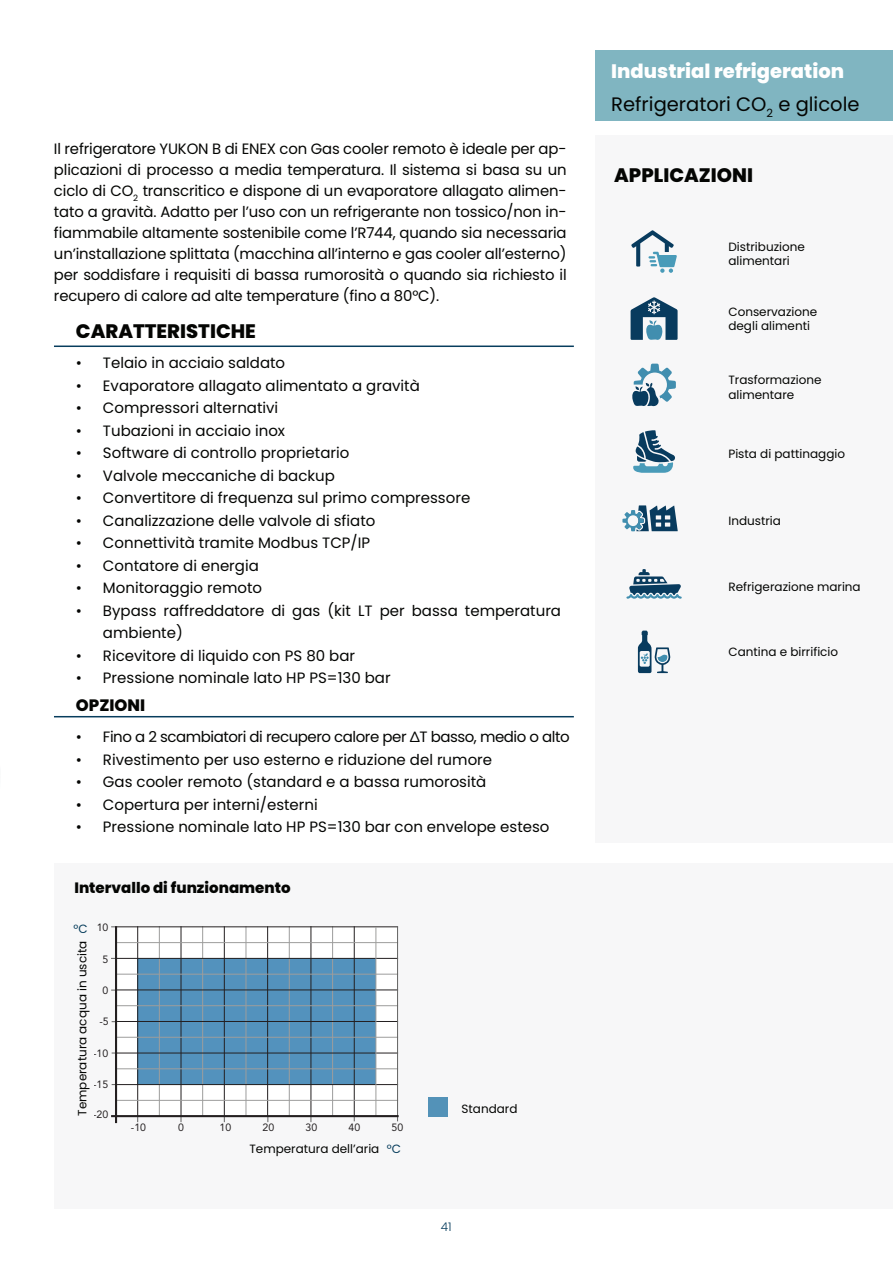
<style>
.page{position:relative;width:893px;height:1263px;background:#fff}
.page>*{position:absolute;margin:0;border:0;box-sizing:border-box;transform-origin:0 0}
.t1{font:800 19.5px "Poppins";color:#040503}
.t2{font:19.5px "Poppins";color:#040503}
.t3{font:800 19.5px "Poppins";color:#fff}
.t4{font:800 16.5px "Poppins";color:#040503}
.t5{font:15px/21px "Poppins";color:#040503}
.t6{font:15px "Poppins";letter-spacing:-.03em;color:#040503}
.t7{font:800 15px "Poppins";color:#040503}
.t8{font:12px/14.4px "Poppins";color:#040503}
.t9{font:12px "Poppins";color:#073d5c}
.t10{font:300 12px "Poppins";color:#073d5d}
.t11{font:10.5px "Avenir LT Std";letter-spacing:.005em;color:#231f20}
</style>
<div class="page">
<div style="left:595px;top:135px;width:298px;height:1128px;background:#f7f7f8"></div>
<div style="left:595px;top:50px;width:298px;height:70px;background:#80b5c1"></div>
<div style="left:54px;top:863px;width:839px;height:346px;background:#f7f7f8"></div>
<div style="left:117px;top:927px;width:280px;height:190px;background:#fff"></div>
<div style="left:138px;top:958px;width:238px;height:127px;background:#5392bd"></div>
<hr style="left:202px;top:927px;width:1px;height:189px;background:#9d9d9c">
<hr style="left:224px;top:927px;width:1px;height:189px;background:#231f20">
<hr style="left:159px;top:927px;width:1px;height:189px;background:#9d9d9c">
<hr style="left:137px;top:927px;width:1px;height:189px;background:#231f20">
<hr style="left:181px;top:927px;width:1px;height:189px;background:#231f20">
<hr style="left:246px;top:927px;width:1px;height:189px;background:#9d9d9c">
<hr style="left:267px;top:927px;width:1px;height:189px;background:#231f20">
<hr style="left:289px;top:927px;width:1px;height:189px;background:#9d9d9c">
<hr style="left:311px;top:927px;width:1px;height:189px;background:#231f20">
<hr style="left:332px;top:927px;width:1px;height:189px;background:#9d9d9c">
<hr style="left:354px;top:927px;width:1px;height:189px;background:#231f20">
<hr style="left:117px;top:927px;width:280px;height:1px;background:#231f20">
<hr style="left:117px;top:958px;width:280px;height:1px;background:#231f20">
<hr style="left:117px;top:942px;width:280px;height:1px;background:#9d9d9c">
<hr style="left:117px;top:974px;width:280px;height:1px;background:#9d9d9c">
<hr style="left:117px;top:990px;width:280px;height:1px;background:#231f20">
<hr style="left:117px;top:1021px;width:280px;height:1px;background:#231f20">
<hr style="left:117px;top:1005px;width:280px;height:1px;background:#9d9d9c">
<hr style="left:117px;top:1037px;width:280px;height:1px;background:#9d9d9c">
<hr style="left:117px;top:1053px;width:280px;height:1px;background:#231f20">
<hr style="left:117px;top:1069px;width:280px;height:1px;background:#9d9d9c">
<hr style="left:117px;top:1084px;width:280px;height:1px;background:#231f20">
<hr style="left:117px;top:1100px;width:280px;height:1px;background:#9d9d9c">
<hr style="left:397px;top:927px;width:1px;height:189px;background:#616160">
<hr style="left:376px;top:927px;width:1px;height:189px;background:#9d9d9c">
<hr style="left:115px;top:927px;width:2px;height:195px;background:#231f20">
<hr style="left:112px;top:1115px;width:285px;height:2px;background:#231f20">
<div style="left:428px;top:1097px;width:20px;height:20px;background:#5392b8"></div>
<svg style="left:631px;top:230px;width:46px;height:43px"></svg>
<svg style="left:630px;top:297px;width:47px;height:43px"></svg>
<svg style="left:632px;top:364px;width:44px;height:42px"></svg>
<svg style="left:633px;top:430px;width:42px;height:43px"></svg>
<svg style="left:638px;top:631px;width:32px;height:42px"></svg>
<svg style="left:622px;top:505px;width:56px;height:26px"></svg>
<svg style="left:626px;top:569px;width:56px;height:30px"></svg>
<div style="left:575px;top:843px;width:318px;height:20px;background:#fff"></div>
<hr style="left:54px;top:346px;width:520px;height:1px;background:#073d5d">
<hr style="left:54px;top:716px;width:520px;height:1px;background:#073d5d">
<div style="left:575px;top:1209px;width:318px;height:54px;background:#fff"></div>
<p class="t5" style="left:54px;top:140px;width:514px;text-align:justify">Il refrigeratore YUKON B di ENEX con Gas cooler remoto è ideale per ap&shy;plicazioni di processo a media temperatura. Il sistema si basa su un ciclo di CO<sub>2</sub> transcritico e dispone di un evaporatore allagato alimen&shy;tato a gravità. Adatto per l’uso con un refrigerante non tossico/non in&shy;fiammabile altamente sostenibile come l’R744, quando sia necessaria un’installazione splittata (macchina all’interno e gas cooler all’esterno) per soddisfare i requisiti di bassa rumorosità o quando sia richiesto il recupero di calore ad alte temperature (fino a 80°C).</p>
<h1 class="t1" style="left:76px;top:324px;width:182px">CARATTERISTICHE</h1>
<p class="t5" style="left:76px;top:354px;width:211px">• Telaio in acciaio saldato</p>
<p class="t5" style="left:76px;top:377px;width:345px">• Evaporatore allagato alimentato a gravità</p>
<p class="t5" style="left:76px;top:399px;width:204px">• Compressori alternativi</p>
<p class="t5" style="left:76px;top:422px;width:211px">• Tubazioni in acciaio inox</p>
<p class="t5" style="left:76px;top:444px;width:275px">• Software di controllo proprietario</p>
<p class="t5" style="left:76px;top:467px;width:260px">• Valvole meccaniche di backup</p>
<p class="t5" style="left:76px;top:489px;width:396px">• Convertitore di frequenza sul primo compressore</p>
<p class="t5" style="left:76px;top:512px;width:301px">• Canalizzazione delle valvole di sfiato</p>
<p class="t5" style="left:76px;top:534px;width:296px">• Connettività tramite Modbus TCP/IP</p>
<p class="t5" style="left:76px;top:557px;width:184px">• Contatore di energia</p>
<p class="t5" style="left:76px;top:579px;width:188px">• Monitoraggio remoto</p>
<p class="t5" style="left:103px;top:601px;width:460px;line-height:22.5px;text-indent:-27px">• Bypass raffreddatore di gas (kit LT per bassa temperatura ambiente)</p>
<p class="t5" style="left:76px;top:647px;width:281px">• Ricevitore di liquido con PS 80 bar</p>
<p class="t5" style="left:76px;top:669px;width:316px">• Pressione nominale lato HP PS=130 bar</p>
<p class="t4" style="left:76px;top:699px;width:71px">OPZIONI</p>
<p class="t6" style="left:76px;top:731px;width:495px">• Fino a 2 scambiatori di recupero calore per ∆T basso, medio o alto</p>
<p class="t5" style="left:76px;top:751px;width:418px">• Rivestimento per uso esterno e riduzione del rumore</p>
<p class="t5" style="left:76px;top:773px;width:412px">• Gas cooler remoto (standard e a bassa rumorosità</p>
<p class="t5" style="left:76px;top:796px;width:243px">• Copertura per interni/esterni</p>
<p class="t5" style="left:76px;top:818px;width:475px">• Pressione nominale lato HP PS=130 bar con envelope esteso</p>
<p class="t7" style="left:74px;top:882px;width:218px">Intervallo di funzionamento</p>
<p class="t9" style="left:73px;top:924px;width:16px">°C</p>
<p class="t11" style="left:97px;top:922px;width:13px">10</p>
<p class="t8" style="left:76px;top:1116px;width:177px;rotate:-90deg">Temperatura acqua in uscita</p>
<p class="t11" style="left:103px;top:953px;width:7px">5</p>
<p class="t11" style="left:103px;top:984px;width:7px">0</p>
<p class="t11" style="left:99px;top:1016px;width:11px">-5</p>
<p class="t11" style="left:93px;top:1047px;width:17px">-10</p>
<p class="t11" style="left:93px;top:1079px;width:17px">-15</p>
<p class="t11" style="left:93px;top:1108px;width:17px">-20</p>
<p class="t11" style="left:131px;top:1122px;width:17px">-10</p>
<p class="t11" style="left:178px;top:1122px;width:7px">0</p>
<p class="t11" style="left:220px;top:1122px;width:13px">10</p>
<p class="t11" style="left:263px;top:1122px;width:13px">20</p>
<p class="t11" style="left:306px;top:1122px;width:13px">30</p>
<p class="t11" style="left:349px;top:1122px;width:13px">40</p>
<p class="t11" style="left:392px;top:1122px;width:13px">50</p>
<p class="t8" style="left:249px;top:1143px;width:131px">Temperatura dell’aria</p>
<p class="t9" style="left:387px;top:1144px;width:16px">°C</p>
<p class="t8" style="left:461px;top:1103px;width:57px">Standard</p>
<p class="t10" style="left:441px;top:1218px;width:12px">41</p>
<h1 class="t3" style="left:611px;top:64px;width:234px">Industrial refrigeration</h1>
<h1 class="t2" style="left:611px;top:96px;width:250px">Refrigeratori CO<sub>2</sub> e glicole</h1>
<h1 class="t1" style="left:614px;top:168px;width:140px">APPLICAZIONI</h1>
<p class="t8" style="left:728px;top:241px;width:78px">Distribuzione alimentari</p>
<p class="t8" style="left:728px;top:306px;width:90px">Conservazione degli alimenti</p>
<p class="t8" style="left:728px;top:374px;width:95px">Trasformazione alimentare</p>
<p class="t8" style="left:728px;top:448px;width:118px">Pista di pattinaggio</p>
<p class="t8" style="left:728px;top:515px;width:54px">Industria</p>
<p class="t8" style="left:728px;top:581px;width:134px">Refrigerazione marina</p>
<p class="t8" style="left:728px;top:646px;width:111px">Cantina e birrificio</p>
</div>
